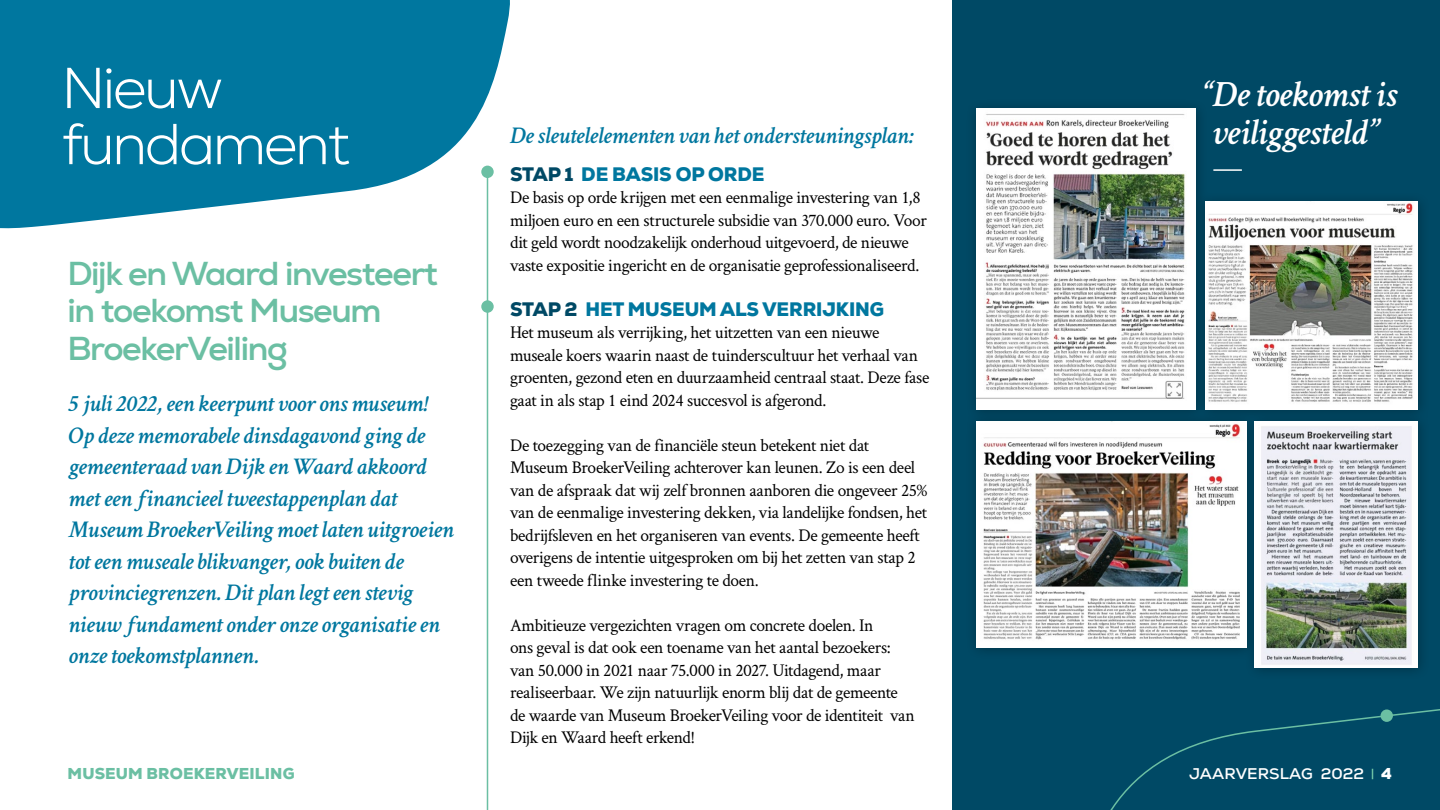
<style>
.page{position:relative;width:1440px;height:810px;background:#fff}
.page>*{position:absolute;margin:0;border:0;box-sizing:border-box;transform-origin:0 0}
.t1{font:300 57.53px/56.1px "Nexa";letter-spacing:-.04em;color:#fff}
.t2{font:italic 600 37.2px "Crimson Text";letter-spacing:-.015em;color:#fff}
.t3{font:700 33.75px/37.5px "Nexa";letter-spacing:-.04em;color:#6bbfa3}
.t4{font:italic 600 24px/31.5px "Crimson Text";letter-spacing:-.01em;color:#00779f}
.t5{font:900 19.5px "Nexa";letter-spacing:-.005em;color:#00779f}
.t6{font:18px/22.5px "Crimson Text";letter-spacing:-.02em;color:#000}
.t7{font:900 15.75px "Nexa";letter-spacing:.01em;color:#6bbfa3}
.t8{font:700 15.75px "Nexa";letter-spacing:.01em;color:#fff}
.s1{color:#004965}
.s2{font-weight:900}
</style>
<div class="page">
<hr style="left:487px;top:175px;width:1px;height:635px;background:#6bbfa3">
<div style="left:481px;top:300px;width:13px;height:13px;background:#6bbfa3;border-radius:50%"></div>
<div style="left:952px;top:0;width:488px;height:810px;background:#004965"></div>
<div style="left:966px;top:98px;width:464px;height:582px;background:#000;opacity:.3"></div>
<img style="left:976px;top:110px;width:218px;height:298px">
<img style="left:1207px;top:202px;width:211px;height:208px">
<img style="left:1254px;top:421px;width:164px;height:244px">
<div style="left:976px;top:421px;width:270px;height:227px;background:#fff"></div>
<img style="left:983px;top:421px;width:258px;height:219px">
<svg style="left:0;top:0;width:510px;height:248px;fill:#00779f"></svg>
<hr style="left:1213px;top:169px;width:29px;height:2px;background:#fff">
<svg style="left:1056px;top:665px;width:384px;height:145px"></svg>
<div style="left:1381px;top:709px;width:12px;height:13px;background:#6bbfa3;border-radius:50%"></div>
<h1 class="t1" style="left:62px;top:61px;width:290px">Nieuw fundament</h1>
<h3 class="t3" style="left:68px;top:255px;width:372px">Dijk en Waard investeert in toekomst Museum<br>BroekerVeiling</h3>
<p class="t4" style="left:69px;top:386px;width:387px">5 juli 2022, een keerpunt voor ons museum!<br>Op deze memorabele dinsdagavond ging de gemeenteraad van Dijk en Waard akkoord met een financieel tweestappenplan dat Museum BroekerVeiling moet laten uitgroeien tot een museale blikvanger, ook buiten de provinciegrenzen. Dit plan legt een stevig nieuw fundament onder onze organisatie en onze toekomstplannen.</p>
<h2 class="t2" style="left:1203px;top:68px;width:196px">“De toekomst is</h2>
<h3 class="t4" style="left:510px;top:118px;width:406px">De sleutelelementen van het ondersteuningsplan:</h3>
<h2 class="t2" style="left:1212px;top:106px;width:172px">veiliggesteld”</h2>
<p class="t5" style="left:510px;top:161px;width:256px"><span class="s1">STAP 1</span> DE BASIS OP ORDE</p>
<p class="t6" style="left:510px;top:185px;width:418px">De basis op orde krijgen met een eenmalige investering van 1,8 miljoen euro en een structurele subsidie van 370.000 euro. Voor dit geld wordt noodzakelijk onderhoud uitgevoerd, de nieuwe vaste expositie ingericht en de organisatie geprofessionaliseerd.</p>
<p class="t5" style="left:510px;top:296px;width:376px"><span class="s1">STAP 2</span> HET MUSEUM ALS VERRIJKING</p>
<p class="t6" style="left:510px;top:320px;width:421px">Het museum als verrijking, het uitzetten van een nieuwe museale koers waarin naast de tuinderscultuur het verhaal van groenten, gezond eten en duurzaamheid centraal staat. Deze fase gaat in als stap 1 eind 2024 succesvol is afgerond.</p>
<p class="t6" style="left:510px;top:433px;width:419px">De toezegging van de financiële steun betekent niet dat Museum BroekerVeiling achterover kan leunen. Zo is een deel van de afspraak dat wij zelf bronnen aanboren die ongeveer 25% van de eenmalige investering dekken, via landelijke fondsen, het bedrijfsleven en het organiseren van events. De gemeente heeft overigens de intentie uitgesproken om bij het zetten van stap 2 een tweede flinke investering te doen.</p>
<p class="t6" style="left:510px;top:613px;width:406px">Ambitieuze vergezichten vragen om concrete doelen. In<br>ons geval is dat ook een toename van het aantal bezoekers: van 50.000 in 2021 naar 75.000 in 2027. Uitdagend, maar realiseerbaar. We zijn natuurlijk enorm blij dat de gemeente de waarde van Museum BroekerVeiling voor de identiteit van Dijk en Waard heeft erkend!</p>
<p class="t7" style="left:68px;top:763px;width:229px">MUSEUM BROEKERVEILING</p>
<p class="t8" style="left:1189px;top:764px;width:205px">JAARVERSLAG 2022 <span class="s2">4</span></p>
</div>
